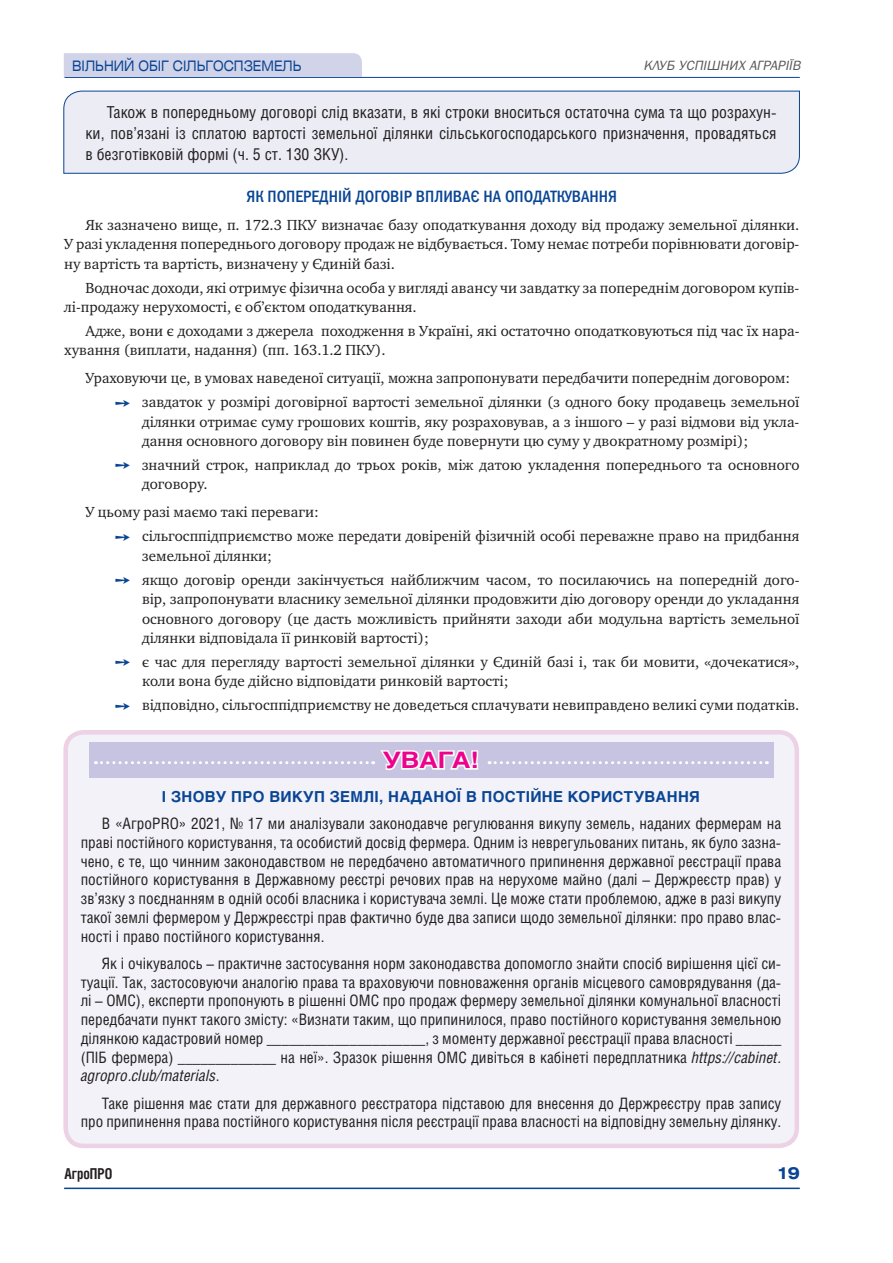
<style>
.page{position:relative;width:893px;height:1263px;background:#fff}
.page>*{position:absolute;margin:0;border:0;box-sizing:border-box;transform-origin:0 0}
.t1{font:700 22.5px "Helios C";letter-spacing:-.01em;color:#ed028c;scale:1.15 1}
.t2{font:16.5px/21px "Helios Cond C";color:#231f20;text-align:justify}
.t3{font:16.5px "Franklin Gothic Medi Cond OSC";color:#094594}
.t4{font:700 16.5px "Helios Ext";color:#094594}
.t5{font:15.75px/18.8px "Helios Cond C";color:#231f20;text-align:justify}
.t6{font:15px/19.5px "Charter ITC";color:#231f20}
.t7{font:700 15px "Helios C";letter-spacing:.02em;color:#094594}
.t8{font:700 15px "Helios Cond";color:#231f20;scale:.91 1}
.t9{font:14.4px "Helios Ext";color:#094594;scale:.83 1}
.t10{font:italic 13.5px "Bloknot";color:#57585a}
.s1{color:#094594}
.s2{font-style:italic}
</style>
<div class="page">
<hr style="left:64px;top:77px;width:736px;height:1px;background:#094594">
<hr style="left:64px;top:1187px;width:736px;height:2px;background:#094594">
<div style="left:64px;top:53px;width:298px;height:24px;background:#d1d3e8"></div>
<div style="left:63px;top:90px;width:737px;height:84px;background:#ececf5"></div>
<div style="left:66px;top:732px;width:731px;height:414px;background:#f2f2f8;border-radius:18px"></div>
<div style="left:89px;top:742px;width:684px;height:35px;background:#c6c4e1"></div>
<div style="left:63px;top:730px;width:736px;height:418px;border:4px solid #edd1e4;border-radius:18px"></div>
<svg style="left:95px;top:750px;width:383px;height:20px"></svg>
<svg style="left:489px;top:761px;width:278px;height:3px"></svg>
<p class="t9" style="left:72px;top:57px;width:278px">ВІЛЬНИЙ ОБІГ СІЛЬГОСПЗЕМЕЛЬ</p>
<p class="t2" style="left:85px;top:101px;width:692px;text-indent:21px">Також в попередньому договорі слід вказати, в які строки вноситься остаточна сума та що розрахун&shy;ки, пов’язані із сплатою вартості земельної ділянки сільськогосподарського призначення, провадяться в безготівковій формі (ч. 5 ст. 130 ЗКУ).</p>
<p class="t3" style="left:246px;top:187px;width:372px">ЯК ПОПЕРЕДНІЙ ДОГОВІР ВПЛИВАЄ НА ОПОДАТКУВАННЯ</p>
<p class="t6" style="left:64px;top:215px;width:737px;text-align:justify;text-indent:21px">Як зазначено вище, п. 172.3 ПКУ визначає базу оподаткування доходу від продажу земельної ділянки.<br>У разі укладення попереднього договору продаж не відбувається. Тому немає потреби порівнювати договір&shy;ну вартість та вартість, визначену у Єдиній базі.</p>
<p class="t6" style="left:64px;top:278px;width:737px;text-indent:21px">Водночас доходи, які отримує фізична особа у вигляді авансу чи завдатку за попереднім договором купів&shy;лі-продажу нерухомості, є об’єктом оподаткування.</p>
<p class="t6" style="left:64px;top:321px;width:737px;text-indent:21px">Адже, вони є доходами з джерела походження в Україні, які остаточно оподатковуються під час їх нара&shy;хування (виплати, надання) (пп. 163.1.2 ПКУ).</p>
<p class="t6" style="left:115px;top:366px;width:686px;line-height:23.7px;text-indent:-30px">Ураховуючи це, в умовах наведеної ситуації, можна запропонувати передбачити попереднім договором: <span class="s1">➙</span> завдаток у розмірі договірної вартості земельної ділянки (з одного боку продавець земельної</p>
<p class="t6" style="left:142px;top:412px;width:659px">ділянки отримає суму грошових коштів, яку розраховував, а з іншого – у разі відмови від укла&shy;дання основного договору він повинен буде повернути цю суму у двократному розмірі);</p>
<p class="t6" style="left:142px;top:455px;width:659px;text-indent:-27px"><span class="s1">➙</span> значний строк, наприклад до трьох років, між датою укладення попереднього та основного договору.</p>
<p class="t6" style="left:115px;top:500px;width:686px;line-height:23.7px;text-indent:-30px">У цьому разі маємо такі переваги:<br><span class="s1">➙</span> сільгосппідприємство може передати довіреній фізичній особі переважне право на придбання</p>
<p class="t6" style="left:115px;top:544px;width:686px;line-height:23.7px;text-indent:27px">земельної ділянки;<br><span class="s1">➙</span> якщо договір оренди закінчується найближчим часом, то посилаючись на попередній дого-</p>
<p class="t6" style="left:142px;top:589px;width:659px;text-align:justify">вір, запропонувати власнику земельної ділянки продовжити дію договору оренди до укладання основного договору (це дасть можливість прийняти заходи аби модульна вартість земельної ділянки відповідала її ринковій вартості);</p>
<p class="t6" style="left:142px;top:652px;width:659px;text-indent:-27px"><span class="s1">➙</span> є час для перегляду вартості земельної ділянки у Єдиній базі і, так би мовити, «дочекатися», коли вона буде дійсно відповідати ринковій вартості;</p>
<p class="t6" style="left:115px;top:695px;width:686px"><span class="s1">➙</span> відповідно, сільгосппідприємству не доведеться сплачувати невиправдено великі суми податків.</p>
<h1 class="t1" style="left:383px;top:747px;width:85px">УВАГА!</h1>
<p class="t7" style="left:162px;top:788px;width:539px">І ЗНОВУ ПРО ВИКУП ЗЕМЛІ, НАДАНОЇ В ПОСТІЙНЕ КОРИСТУВАННЯ</p>
<p class="t5" style="left:81px;top:814px;width:702px;text-indent:21px">В «АгроPRO» 2021, № 17 ми аналізували законодавче регулювання викупу земель, наданих фермерам на праві постійного користування, та особистий досвід фермера. Одним із неврегульованих питань, як було зазна&shy;чено, є те, що чинним законодавством не передбачено автоматичного припинення державної реєстрації права постійного користування в Державному реєстрі речових прав на нерухоме майно (далі – Держреєстр прав) у зв’язку з поєднанням в одній особі власника і користувача землі. Це може стати проблемою, адже в разі викупу такої землі фермером у Держреєстрі прав фактично буде два записи щодо земельної ділянки: про право влас&shy;ності і право постійного користування.</p>
<p class="t5" style="left:81px;top:954px;width:702px;text-indent:21px">Як і очікувалось – практичне застосування норм законодавства допомогло знайти спосіб вирішення цієї си&shy;туації. Так, застосовуючи аналогію права та враховуючи повноваження органів місцевого самоврядування (да&shy;лі – ОМС), експерти пропонують в рішенні ОМС про продаж фермеру земельної ділянки комунальної власності передбачати пункт такого змісту: «Визнати таким, що припинилося, право постійного користування земельною ділянкою кадастровий номер _____________________, з моменту державної реєстрації права власності ______ (ПІБ фермера) _____________ на неї». Зразок рішення ОМС дивіться в кабінеті передплатника <span class="s2">https://cabinet. agropro.club/materials</span>.</p>
<p class="t5" style="left:81px;top:1093px;width:702px;text-align:right">Таке рішення має стати для державного реєстратора підставою для внесення до Держреєстру прав запису про припинення права постійного користування після реєстрації права власності на відповідну земельну ділянку.</p>
<p class="t10" style="left:644px;top:58px;width:158px">КЛУБ УСПІШНИХ АГРАРІЇВ</p>
<p class="t8" style="left:64px;top:1164px;width:54px">АгроПРO</p>
<p class="t4" style="left:778px;top:1163px;width:24px">19</p>
</div>
